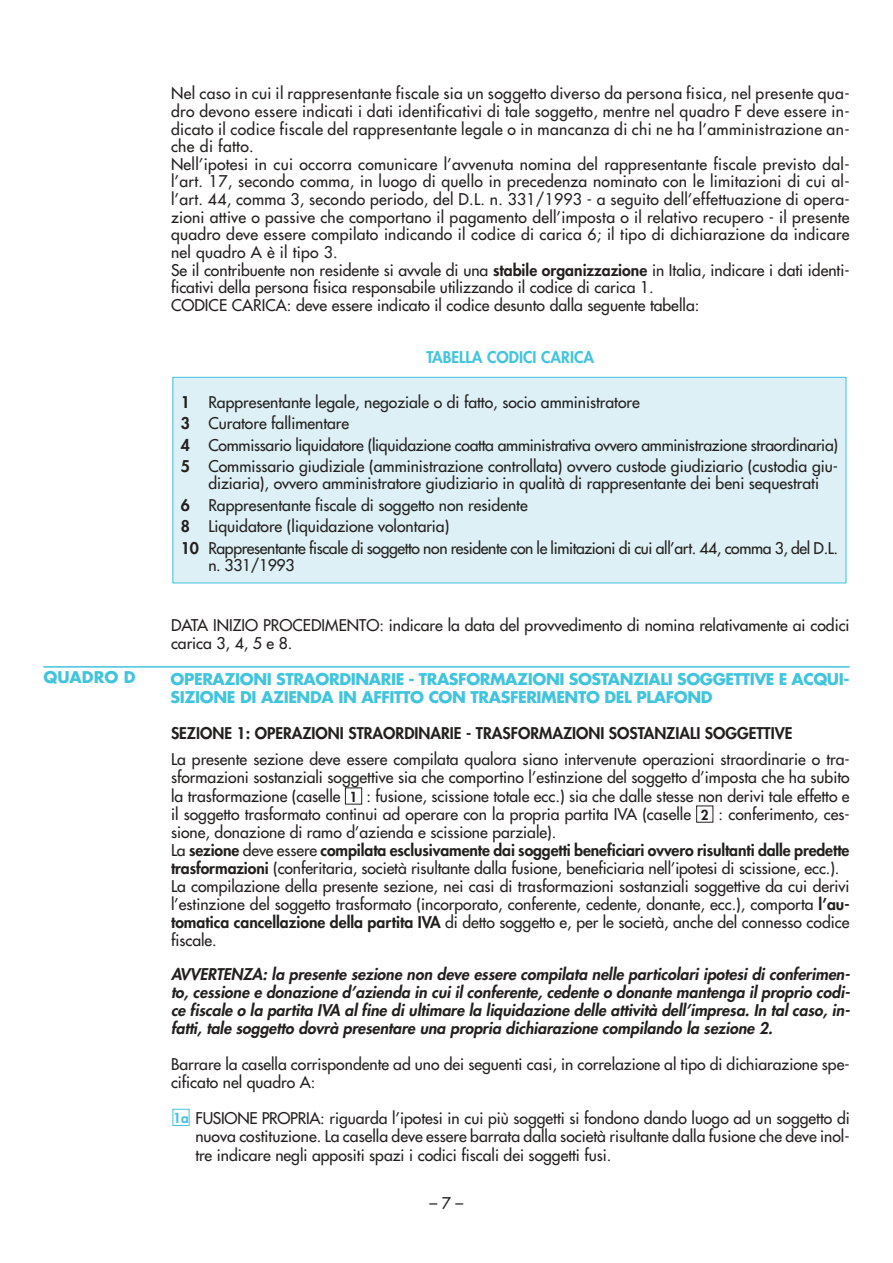
<style>
.page{position:relative;width:893px;height:1263px;background:#fff}
.page>*{position:absolute;margin:0;border:0;box-sizing:border-box;transform-origin:0 0}
.t1{font:15.75px/17.5px "Futura";color:#231f1f}
.t2{font:italic 800 15.75px/18px "Futura";color:#231f1f;text-align:justify}
.t3{font:700 15.75px/18px "Futura";letter-spacing:-.03em;color:#41c4dd}
.t4{font:800 15.75px "Futura";color:#231f1f}
.t5{font:800 15.75px "Futura";color:#41c4dd}
.t6{font:800 13.5px "Futura";color:#41c4dd}
.t7{font:800 13.5px "Futura";color:#231f1f}
.s1{font-weight:800}
</style>
<div class="page">
<hr style="left:43px;top:666px;width:806px;height:2px;background:#41c4dd">
<div style="left:172px;top:1109px;width:17px;height:17px;border:1px solid #41c4dd"></div>
<div style="left:345px;top:788px;width:17px;height:17px;border:1px solid #231f1f"></div>
<div style="left:173px;top:377px;width:673px;height:206px;background:#dcf0f5"></div>
<div style="left:172px;top:377px;width:674px;height:206px;border:1px solid #41c4dd"></div>
<p class="t3" style="left:43px;top:669px;width:94px">QUADRO D</p>
<p class="t1" style="left:171px;top:86px;width:680px">Nel caso in cui il rappresentante fiscale sia un soggetto diverso da persona fisica, nel presente qua&shy;dro devono essere indicati i dati identificativi di tale soggetto, mentre nel quadro F deve essere in&shy;dicato il codice fiscale del rappresentante legale o in mancanza di chi ne ha l’amministrazione an&shy;che di fatto.<br>Nell’ipotesi in cui occorra comunicare l’avvenuta nomina del rappresentante fiscale previsto dal&shy;l’art. 17, secondo comma, in luogo di quello in precedenza nominato con le limitazioni di cui al&shy;l’art. 44, comma 3, secondo periodo, del D.L. n. 331/1993 - a seguito dell’effettuazione di opera&shy;zioni attive o passive che comportano il pagamento dell’imposta o il relativo recupero - il presente quadro deve essere compilato indicando il codice di carica 6; il tipo di dichiarazione da indicare nel quadro A è il tipo 3.<br>Se il contribuente non residente si avvale di una <span class="s1">stabile organizzazione</span> in Italia, indicare i dati identi&shy;ficativi della persona fisica responsabile utilizzando il codice di carica 1.<br>CODICE CARICA: deve essere indicato il codice desunto dalla seguente tabella:</p>
<p class="t5" style="left:426px;top:350px;width:169px">TABELLA CODICI CARICA</p>
<p class="t1" style="left:181px;top:392px;width:659px;line-height:21.5px"><span class="s1">1</span> Rappresentante legale, negoziale o di fatto, socio amministratore<br><span class="s1">3</span> Curatore fallimentare<br><span class="s1">4</span> Commissario liquidatore (liquidazione coatta amministrativa ovvero amministrazione straordinaria)<br><span class="s1">5</span> Commissario giudiziale (amministrazione controllata) ovvero custode giudiziario (custodia giu-</p>
<p class="t1" style="left:181px;top:474px;width:659px;line-height:21.5px;text-indent:28px">diziaria), ovvero amministratore giudiziario in qualità di rappresentante dei beni sequestrati<br><span class="s1">6</span> Rappresentante fiscale di soggetto non residente<br><span class="s1">8</span> Liquidatore (liquidazione volontaria)<br><span class="s1">10</span> Rappresentante fiscale di soggetto non residente con le limitazioni di cui all’art. 44, comma 3, del D.L.</p>
<p class="t1" style="left:208px;top:558px;width:88px">n. 331/1993</p>
<p class="t1" style="left:171px;top:618px;width:680px">DATA INIZIO PROCEDIMENTO: indicare la data del provvedimento di nomina relativamente ai codici carica 3, 4, 5 e 8.</p>
<p class="t3" style="left:170px;top:671px;width:680px">OPERAZIONI STRAORDINARIE - TRASFORMAZIONI SOSTANZIALI SOGGETTIVE E ACQUI-<br>SIZIONE DI AZIENDA IN AFFITTO CON TRASFERIMENTO DEL PLAFOND</p>
<p class="t4" style="left:171px;top:725px;width:623px">SEZIONE 1: OPERAZIONI STRAORDINARIE - TRASFORMAZIONI SOSTANZIALI SOGGETTIVE</p>
<p class="t1" style="left:171px;top:752px;width:680px;line-height:18px;text-align:justify">La presente sezione deve essere compilata qualora siano intervenute operazioni straordinarie o tra&shy;sformazioni sostanziali soggettive sia che comportino l’estinzione del soggetto d’imposta che ha subito la trasformazione (caselle</p>
<p class="t1" style="left:171px;top:788px;width:680px;line-height:18px;text-indent:195px">: fusione, scissione totale ecc.) sia che dalle stesse non derivi tale effetto e il soggetto trasformato continui ad operare con la propria partita IVA (caselle</p>
<p class="t7" style="left:349px;top:790px;width:9px">1</p>
<p class="t1" style="left:718px;top:806px;width:133px">: conferimento, ces-</p>
<p class="t1" style="left:171px;top:824px;width:680px;line-height:18px">sione, donazione di ramo d’azienda e scissione parziale).<br>La <span class="s1">sezione</span> deve essere <span class="s1">compilata esclusivamente dai soggetti beneficiari ovvero risultanti dalle predette trasformazioni</span> (conferitaria, società risultante dalla fusione, beneficiaria nell’ipotesi di scissione, ecc.).<br>La compilazione della presente sezione, nei casi di trasformazioni sostanziali soggettive da cui derivi l’estinzione del soggetto trasformato (incorporato, conferente, cedente, donante, ecc.), comporta <span class="s1">l’au&shy;tomatica cancellazione della partita IVA</span> di detto soggetto e, per le società, anche del connesso codice fiscale.</p>
<p class="t2" style="left:171px;top:966px;width:683px">AVVERTENZA: la presente sezione non deve essere compilata nelle particolari ipotesi di conferimen&shy;to, cessione e donazione d’azienda in cui il conferente, cedente o donante mantenga il proprio codi&shy;ce fiscale o la partita IVA al fine di ultimare la liquidazione delle attività dell’impresa. In tal caso, in&shy;fatti, tale soggetto dovrà presentare una propria dichiarazione compilando la sezione 2.</p>
<p class="t1" style="left:171px;top:1056px;width:680px;line-height:18px">Barrare la casella corrispondente ad uno dei seguenti casi, in correlazione al tipo di dichiarazione spe&shy;cificato nel quadro A:</p>
<p class="t1" style="left:195px;top:1111px;width:656px;line-height:18px;text-align:justify">FUSIONE PROPRIA: riguarda l’ipotesi in cui più soggetti si fondono dando luogo ad un soggetto di nuova costituzione. La casella deve essere barrata dalla società risultante dalla fusione che deve inol&shy;tre indicare negli appositi spazi i codici fiscali dei soggetti fusi.</p>
<p class="t7" style="left:700px;top:808px;width:9px">2</p>
<p class="t6" style="left:173px;top:1111px;width:17px">1a</p>
<p class="t1" style="left:429px;top:1196px;width:35px">– 7 –</p>
</div>
